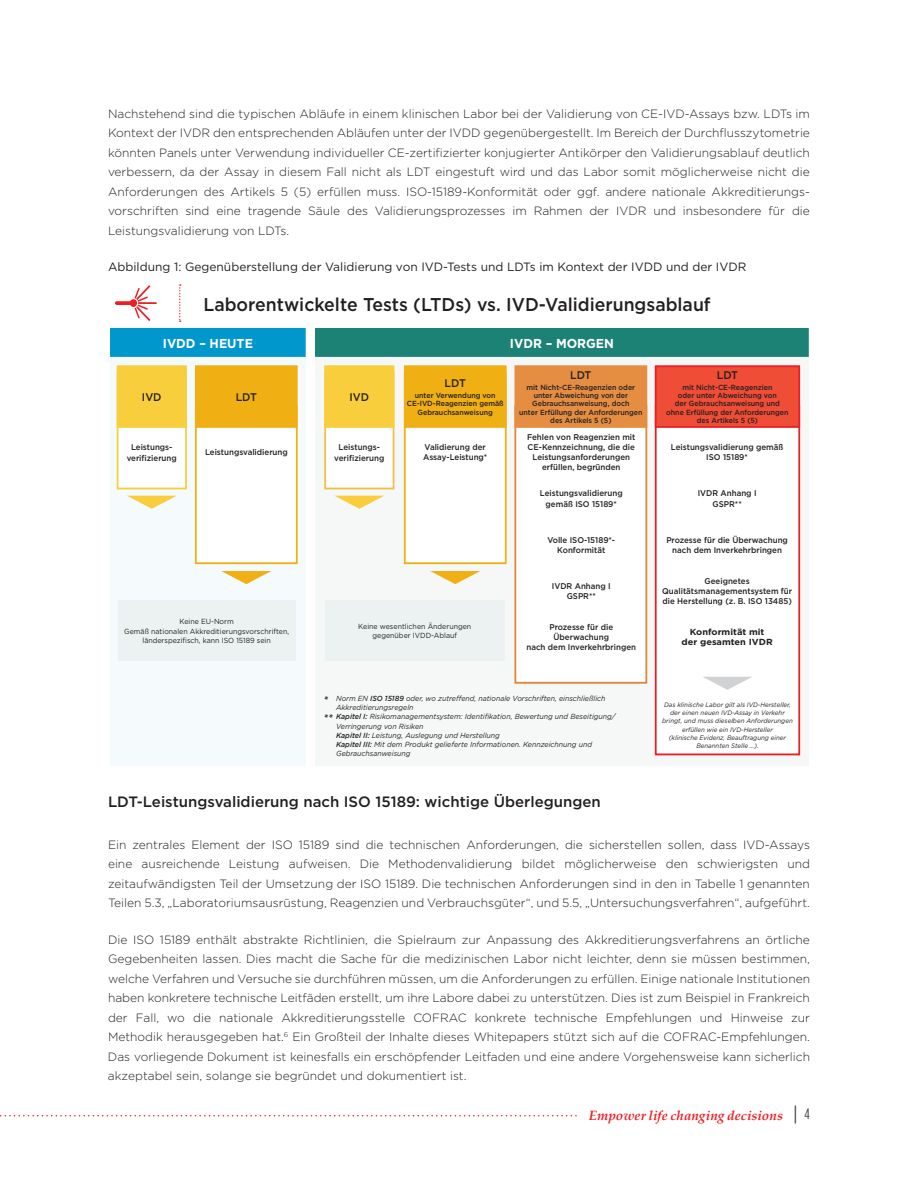
<style>
.page{position:relative;width:918px;height:1188px;background:#fff}
.page>*{position:absolute;margin:0;border:0;box-sizing:border-box;transform-origin:0 0}
.t1{font:500 18.45px "Gotham";color:#231f20;scale:.96 1}
.t2{font:500 15px "Gotham";color:#231f20}
.t3{font:italic 700 13.5px "Palatino";color:#ee1d23}
.t4{font:700 12.9px "Gotham";color:#fff;scale:.96 1}
.t5{font:300 12px/19.5px "Gotham";color:#231f20;text-align:justify}
.t6{font:12px "Gotham";color:#231f20}
.t7{font:500 11.1px "Gotham";color:#231f20;scale:.96 1}
.t8{font:700 8.85px/10.2px "Gotham";color:#231f20;text-align:center;scale:1.05 1}
.t9{font:500 8.25px/10.2px "Gotham";color:#231f20;text-align:center;scale:.96 1}
.t10{font:italic 7.35px "Gotham";color:#231f20;scale:.96 1}
.t11{font:500 7.35px/8.2px "Gotham";color:#231f20;text-align:center;scale:.96 1}
.t12{font:7.35px/9.3px "Gotham";color:#231f20;text-align:center;scale:.96 1}
.t13{font:italic 6.45px/8.4px "Gotham";color:#231f20;text-align:center;scale:.96 1}
.t14{font:6px "Gotham";color:#231f20;scale:.96 1}
.t15{font:300 5.55px "Gotham";letter-spacing:-.005em;color:#231f20;scale:.96 1}
.s1{font-weight:500;font-size:11.1px}
.s2{font-weight:500}
.s3{font-weight:500;color:#ee1d23}
.s4{font-family:"Minion Pro";font-weight:400;font-style:normal;font-size:18px;color:#3e3e3f}
.s5{font-family:"Gotham Condensed";font-weight:400;font-style:normal;font-size:15px;color:#3e3e3f}
</style>
<div class="page">
<svg style="left:0;top:1115px;width:580px;height:1px"></svg>
<div style="left:315px;top:331px;width:494px;height:434px;background:#f6f8f8"></div>
<div style="left:110px;top:331px;width:196px;height:434px;background:#f5fafc"></div>
<div style="left:111px;top:328px;width:194px;height:28px;background:#0097cd"></div>
<div style="left:110px;top:328px;width:196px;height:29px;border:1px solid #0097cd"></div>
<div style="left:316px;top:328px;width:492px;height:28px;background:#1b8275"></div>
<div style="left:315px;top:328px;width:494px;height:29px;border:1px solid #1b8275"></div>
<div style="left:325px;top:600px;width:180px;height:61px;background:#ebf2f1"></div>
<div style="left:118px;top:600px;width:178px;height:61px;background:#ebf2f1"></div>
<div style="left:118px;top:372px;width:68px;height:117px;background:#fff"></div>
<div style="left:117px;top:371px;width:70px;height:118px;border:2px solid #f8ce3c"></div>
<div style="left:196px;top:406px;width:101px;height:157px;background:#fff"></div>
<div style="left:195px;top:405px;width:103px;height:159px;border:2px solid #f0af13"></div>
<div style="left:325px;top:372px;width:69px;height:117px;background:#fff"></div>
<div style="left:324px;top:371px;width:70px;height:118px;border:2px solid #f6bd46"></div>
<svg style="left:335px;top:496px;width:49px;height:13px"></svg>
<div style="left:405px;top:372px;width:101px;height:191px;background:#fff"></div>
<div style="left:404px;top:371px;width:103px;height:193px;border:2px solid #f0af13"></div>
<svg style="left:430px;top:571px;width:50px;height:13px"></svg>
<div style="left:515px;top:406px;width:131px;height:277px;background:#fff"></div>
<div style="left:514px;top:405px;width:133px;height:279px;border:2px solid #e28433"></div>
<div style="left:656px;top:406px;width:143px;height:348px;background:#fff"></div>
<div style="left:655px;top:405px;width:145px;height:350px;border:2px solid #ee1d23"></div>
<svg style="left:115px;top:285px;width:42px;height:36px"></svg>
<svg style="left:179px;top:284px;width:2px;height:38px"></svg>
<div style="left:405px;top:366px;width:101px;height:61px;background:#f0af13"></div>
<div style="left:404px;top:365px;width:103px;height:63px;border:2px solid #f0af13"></div>
<svg style="left:703px;top:677px;width:49px;height:13px"></svg>
<svg style="left:127px;top:496px;width:49px;height:13px"></svg>
<svg style="left:221px;top:571px;width:50px;height:13px"></svg>
<div style="left:656px;top:366px;width:143px;height:61px;background:#ef4d35"></div>
<div style="left:655px;top:365px;width:145px;height:63px;border:2px solid #ee1d23"></div>
<div style="left:515px;top:366px;width:131px;height:61px;background:#e58e42"></div>
<div style="left:514px;top:365px;width:133px;height:63px;border:2px solid #e58e42"></div>
<div style="left:196px;top:366px;width:101px;height:61px;background:#f0af13"></div>
<div style="left:195px;top:365px;width:103px;height:63px;border:2px solid #f0af13"></div>
<div style="left:118px;top:366px;width:68px;height:61px;background:#f8ce3c"></div>
<div style="left:117px;top:365px;width:70px;height:63px;border:2px solid #f8ce3c"></div>
<div style="left:325px;top:366px;width:69px;height:61px;background:#f8ce3c"></div>
<div style="left:324px;top:365px;width:70px;height:63px;border:2px solid #f8ce3c"></div>
<p class="t5" style="left:108px;top:103px;width:704px;text-align:left">Nachstehend sind die typischen Abläufe in einem klinischen Labor bei der Validierung von CE-IVD-Assays bzw. LDTs im Kontext der IVDR den entsprechenden Abläufen unter der IVDD gegenübergestellt. Im Bereich der Durchflusszytometrie könnten Panels unter Verwendung individueller CE-zertifizierter konjugierter Antikörper den Validierungsablauf deutlich verbessern, da der Assay in diesem Fall nicht als LDT eingestuft wird und das Labor somit möglicherweise nicht die Anforderungen des Artikels 5 (5) erfüllen muss. ISO‑15189-Konformität oder ggf. andere nationale Akkreditierungs&shy;vorschriften sind eine tragende Säule des Validierungsprozesses im Rahmen der IVDR und insbesondere für die Leistungsvalidierung von LDTs.</p>
<p class="t6" style="left:108px;top:259px;width:640px">Abbildung 1: Gegenüberstellung der Validierung von IVD-Tests und LDTs im Kontext der IVDD und der IVDR</p>
<h1 class="t1" style="left:203px;top:292px;width:530px">Laborentwickelte Tests (LTDs) vs. IVD-Validierungsablauf</h1>
<p class="t4" style="left:163px;top:334px;width:95px">IVDD – HEUTE</p>
<p class="t4" style="left:510px;top:334px;width:110px">IVDR – MORGEN</p>
<p class="t7" style="left:142px;top:390px;width:22px">IVD</p>
<p class="t7" style="left:236px;top:390px;width:24px">LDT</p>
<p class="t7" style="left:350px;top:390px;width:22px">IVD</p>
<p class="t7" style="left:445px;top:376px;width:24px">LDT</p>
<p class="t11" style="left:407px;top:391px;width:102px">unter Verwendung von<br>CE-IVD-Reagenzien gemäß<br>Gebrauchsanweisung</p>
<p class="t7" style="left:570px;top:368px;width:24px">LDT</p>
<p class="t11" style="left:519px;top:383px;width:130px">mit Nicht-CE-Reagenzien oder unter Abweichung von der<br>Gebrauchsanweisung, doch<br>unter Erfüllung der Anforderungen des Artikels 5 (5)</p>
<p class="t9" style="left:127px;top:442px;width:54px">Leistungs&shy;verifizierung</p>
<p class="t9" style="left:205px;top:447px;width:88px">Leistungsvalidierung</p>
<p class="t9" style="left:334px;top:442px;width:54px">Leistungs&shy;verifizierung</p>
<p class="t9" style="left:423px;top:442px;width:68px;text-align:left">Validierung der<br>Assay-Leistung*</p>
<p class="t9" style="left:527px;top:432px;width:114px">Fehlen von Reagenzien mit<br>CE-Kennzeichnung, die die<br>Leistungsanforderungen erfüllen, begründen</p>
<p class="t9" style="left:540px;top:488px;width:88px">Leistungsvalidierung gemäß ISO 15189*</p>
<p class="t9" style="left:547px;top:534px;width:72px">Volle ISO-15189*-<br>Konformität</p>
<p class="t9" style="left:552px;top:581px;width:63px">IVDR Anhang I<br>GSPR**</p>
<p class="t9" style="left:526px;top:622px;width:116px">Prozesse für die<br>Überwachung<br>nach dem Inverkehrbringen</p>
<p class="t12" style="left:124px;top:617px;width:173px">Keine EU-Norm<br>Gemäß nationalen Akkreditierungsvorschriften, länderspezifisch, kann ISO 15189 sein</p>
<p class="t12" style="left:358px;top:621px;width:119px">Keine wesentlichen Änderungen gegenüber IVDD-Ablauf</p>
<p class="t10" style="left:324px;top:694px;width:295px"><span class="s1">*</span> Norm EN <span class="s2">ISO 15189</span> oder, wo zutreffend, nationale Vorschriften, einschließlich</p>
<p class="t10" style="left:336px;top:703px;width:82px">Akkreditierungsregeln</p>
<p class="t10" style="left:324px;top:712px;width:306px"><span class="s1">**</span> <span class="s2">Kapitel I:</span> Risikomanagementsystem: Identifikation, Bewertung und Beseitigung/</p>
<p class="t10" style="left:336px;top:721px;width:93px">Verringerung von Risiken</p>
<p class="t10" style="left:336px;top:731px;width:172px"><span class="s2">Kapitel II:</span> Leistung, Auslegung und Herstellung</p>
<p class="t10" style="left:336px;top:740px;width:268px"><span class="s2">Kapitel III:</span> Mit dem Produkt gelieferte Informationen. Kennzeichnung und</p>
<p class="t10" style="left:336px;top:749px;width:79px">Gebrauchsanweisung</p>
<p class="t7" style="left:717px;top:368px;width:24px">LDT</p>
<p class="t11" style="left:666px;top:383px;width:129px">mit Nicht-CE-Reagenzien<br>oder unter Abweichung von<br>der Gebrauchsanweisung und ohne Erfüllung der Anforderungen des Artikels 5 (5)</p>
<p class="t9" style="left:671px;top:442px;width:119px">Leistungsvalidierung gemäß<br>ISO 15189*</p>
<p class="t9" style="left:698px;top:488px;width:63px">IVDR Anhang I<br>GSPR**</p>
<p class="t9" style="left:666px;top:534px;width:128px">Prozesse für die Überwachung nach dem Inverkehrbringen</p>
<p class="t9" style="left:662px;top:576px;width:137px">Geeignetes<br>Qualitätsmanagementsystem für die Herstellung (z. B. ISO 13485)</p>
<p class="t8" style="left:682px;top:627px;width:88px">Konformität mit der gesamten IVDR</p>
<p class="t13" style="left:662px;top:700px;width:138px">Das klinische Labor gilt als IVD‑Hersteller, der einen neuen IVD‑Assay in Verkehr bringt, und muss dieselben Anforderungen erfüllen wie ein IVD‑Hersteller<br>(klinische Evidenz, Beauftragung einer Benannten Stelle …).</p>
<p class="t2" style="left:108px;top:792px;width:494px">LDT-Leistungsvalidierung nach ISO 15189: wichtige Überlegungen</p>
<p class="t5" style="left:108px;top:834px;width:703px">Ein zentrales Element der ISO 15189 sind die technischen Anforderungen, die sicherstellen sollen, dass IVD-Assays eine ausreichende Leistung aufweisen. Die Methodenvalidierung bildet möglicherweise den schwierigsten und zeitaufwändigsten Teil der Umsetzung der ISO 15189. Die technischen Anforderungen sind in den in Tabelle 1 genannten Teilen 5.3, „Laboratoriumsausrüstung, Reagenzien und Verbrauchsgüter“, und 5.5, „Untersuchungsverfahren“, aufgeführt.</p>
<p class="t5" style="left:108px;top:930px;width:704px">Die ISO 15189 enthält abstrakte Richtlinien, die Spielraum zur Anpassung des Akkreditierungsverfahrens an örtliche Gegebenheiten lassen. Dies macht die Sache für die medizinischen Labor nicht leichter, denn sie müssen bestimmen, welche Verfahren und Versuche sie durchführen müssen, um die Anforderungen zu erfüllen. Einige nationale Institutionen haben konkretere technische Leitfäden erstellt, um ihre Labore dabei zu unterstützen. Dies ist zum Beispiel in Frankreich der Fall, wo die nationale Akkreditierungsstelle COFRAC konkrete technische Empfehlungen und Hinweise zur Methodik herausgegeben hat.<sup>6</sup> Ein Großteil der Inhalte dieses Whitepapers stützt sich auf die COFRAC-Empfehlungen.<br>Das vorliegende Dokument ist keinesfalls ein erschöpfender Leitfaden und eine andere Vorgehensweise kann sicherlich akzeptabel sein, solange sie begründet und dokumentiert ist.</p>
<p class="t14" style="left:238px;top:794px;width:339px">Die Kontaktdaten der Beckman Coulter Niederlassungen weltweit finden Sie unter „Contact Us“ auf <span class="s3">beckman.com</span></p>
<p class="t15" style="left:238px;top:802px;width:59px">FLOW-7678IFG09.20</p>
<p class="t3" style="left:589px;top:1104px;width:222px">Empower life changing decisions <span class="s4">|</span> <span class="s5">4</span></p>
</div>
